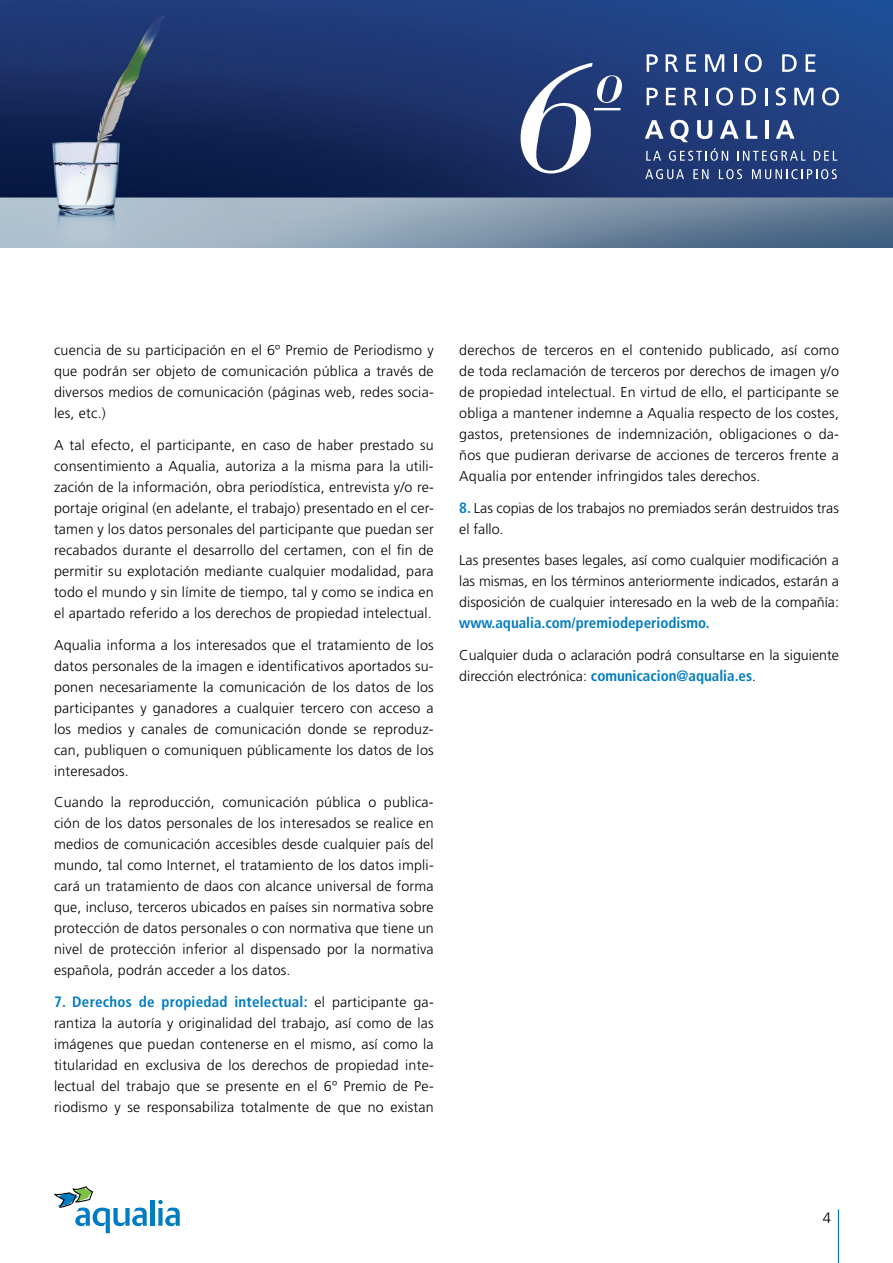
<style>
.page{position:relative;width:893px;height:1263px;background:#fff}
.page>*{position:absolute;margin:0;border:0;box-sizing:border-box;transform-origin:0 0}
.t1{font:700 condensed 15px "Frutiger LT Std";color:#007cc3}
.t2{font:300 15px "Frutiger LT Std";color:#000}
.t3{font:300 14.25px/21px "Frutiger LT Std";letter-spacing:.015em;color:#000;text-align:justify}
.s1{font-weight:300;font-stretch:normal;font-size:14.25px;color:#000}
.s2{font-weight:700;font-stretch:condensed;font-size:15px;color:#007cc3}
</style>
<div class="page">
<hr style="left:151px;top:1200px;width:4px;height:26px;background:#007cc3">
<svg style="left:158px;top:1200px;width:22px;height:26px"></svg>
<svg style="left:54px;top:1186px;width:93px;height:47px"></svg>
<hr style="left:838px;top:1209px;width:1px;height:54px;background:#007cc3">
<img style="left:0;top:0;width:893px;height:247px">
<svg style="left:647px;top:54px;width:11px;height:18px"></svg>
<svg style="left:666px;top:54px;width:12px;height:18px"></svg>
<svg style="left:686px;top:54px;width:10px;height:18px"></svg>
<svg style="left:705px;top:54px;width:19px;height:18px"></svg>
<svg style="left:734px;top:54px;width:2px;height:18px"></svg>
<svg style="left:745px;top:54px;width:17px;height:18px"></svg>
<svg style="left:782px;top:54px;width:15px;height:18px"></svg>
<svg style="left:806px;top:54px;width:9px;height:18px"></svg>
<svg style="left:647px;top:88px;width:11px;height:17px"></svg>
<svg style="left:666px;top:88px;width:10px;height:17px"></svg>
<svg style="left:685px;top:88px;width:12px;height:17px"></svg>
<hr style="left:705px;top:88px;width:3px;height:17px;background:#fff">
<svg style="left:716px;top:87px;width:17px;height:19px"></svg>
<svg style="left:741px;top:88px;width:15px;height:17px"></svg>
<svg style="left:765px;top:88px;width:2px;height:17px"></svg>
<svg style="left:776px;top:87px;width:10px;height:19px"></svg>
<svg style="left:794px;top:88px;width:19px;height:17px"></svg>
<svg style="left:822px;top:87px;width:17px;height:19px"></svg>
<svg style="left:645px;top:120px;width:18px;height:19px"></svg>
<svg style="left:670px;top:120px;width:19px;height:22px"></svg>
<svg style="left:697px;top:120px;width:15px;height:19px"></svg>
<svg style="left:720px;top:120px;width:19px;height:19px"></svg>
<svg style="left:746px;top:120px;width:11px;height:19px"></svg>
<hr style="left:765px;top:120px;width:3px;height:19px;background:#fff">
<svg style="left:776px;top:120px;width:18px;height:19px"></svg>
<svg style="left:646px;top:151px;width:15px;height:10px"></svg>
<svg style="left:669px;top:148px;width:59px;height:13px"></svg>
<svg style="left:737px;top:151px;width:69px;height:10px"></svg>
<svg style="left:814px;top:151px;width:23px;height:10px"></svg>
<svg style="left:645px;top:169px;width:39px;height:10px"></svg>
<svg style="left:693px;top:169px;width:15px;height:10px"></svg>
<svg style="left:719px;top:169px;width:23px;height:10px"></svg>
<svg style="left:752px;top:169px;width:85px;height:10px"></svg>
<svg style="left:517px;top:63px;width:105px;height:110px"></svg>
<p class="t3" style="left:54px;top:340px;width:381px">cuencia de su participación en el 6º Premio de Periodismo y que podrán ser objeto de comunicación pública a través de diversos medios de comunicación (páginas web, redes socia&shy;les, etc.)</p>
<p class="t3" style="left:54px;top:435px;width:381px">A tal efecto, el participante, en caso de haber prestado su consentimiento a Aqualia, autoriza a la misma para la utili&shy;zación de la información, obra periodística, entrevista y/o re&shy;portaje original (en adelante, el trabajo) presentado en el cer&shy;tamen y los datos personales del participante que puedan ser recabados durante el desarrollo del certamen, con el fin de permitir su explotación mediante cualquier modalidad, para todo el mundo y sin límite de tiempo, tal y como se indica en el apartado referido a los derechos de propiedad intelectual.</p>
<p class="t3" style="left:54px;top:634px;width:381px">Aqualia informa a los interesados que el tratamiento de los datos personales de la imagen e identificativos aportados su&shy;ponen necesariamente la comunicación de los datos de los participantes y ganadores a cualquier tercero con acceso a los medios y canales de comunicación donde se reproduz&shy;can, publiquen o comuniquen públicamente los datos de los interesados.</p>
<p class="t3" style="left:54px;top:792px;width:381px">Cuando la reproducción, comunicación pública o publica&shy;ción de los datos personales de los interesados se realice en medios de comunicación accesibles desde cualquier país del mundo, tal como Internet, el tratamiento de los datos impli&shy;cará un tratamiento de daos con alcance universal de forma que, incluso, terceros ubicados en países sin normativa sobre protección de datos personales o con normativa que tiene un nivel de protección inferior al dispensado por la normativa española, podrán acceder a los datos.</p>
<p class="t1" style="left:54px;top:993px;width:381px">7. Derechos de propiedad intelectual: <span class="s1">el participante ga-</span></p>
<p class="t3" style="left:54px;top:1012px;width:381px">rantiza la autoría y originalidad del trabajo, así como de las imágenes que puedan contenerse en el mismo, así como la titularidad en exclusiva de los derechos de propiedad inte&shy;lectual del trabajo que se presente en el 6º Premio de Pe&shy;riodismo y se responsabiliza totalmente de que no existan</p>
<p class="t3" style="left:459px;top:340px;width:381px">derechos de terceros en el contenido publicado, así como de toda reclamación de terceros por derechos de imagen y/o de propiedad intelectual. En virtud de ello, el participante se obliga a mantener indemne a Aqualia respecto de los costes, gastos, pretensiones de indemnización, obligaciones o da&shy;ños que pudieran derivarse de acciones de terceros frente a Aqualia por entender infringidos tales derechos.</p>
<p class="t3" style="left:459px;top:498px;width:381px"><span class="s2">8.</span> Las copias de los trabajos no premiados serán destruidos tras el fallo.</p>
<p class="t3" style="left:459px;top:550px;width:381px">Las presentes bases legales, así como cualquier modificación a las mismas, en los términos anteriormente indicados, estarán a disposición de cualquier interesado en la web de la compañía:</p>
<p class="t1" style="left:459px;top:614px;width:252px">www.aqualia.com/premiodeperiodismo.</p>
<p class="t3" style="left:459px;top:645px;width:381px">Cualquier duda o aclaración podrá consultarse en la siguiente</p>
<p class="t1" style="left:459px;top:667px;width:298px"><span class="s1">dirección electrónica:</span> comunicacion@aqualia.es<span class="s1">.</span></p>
<p class="t2" style="left:823px;top:1209px;width:10px">4</p>
</div>
